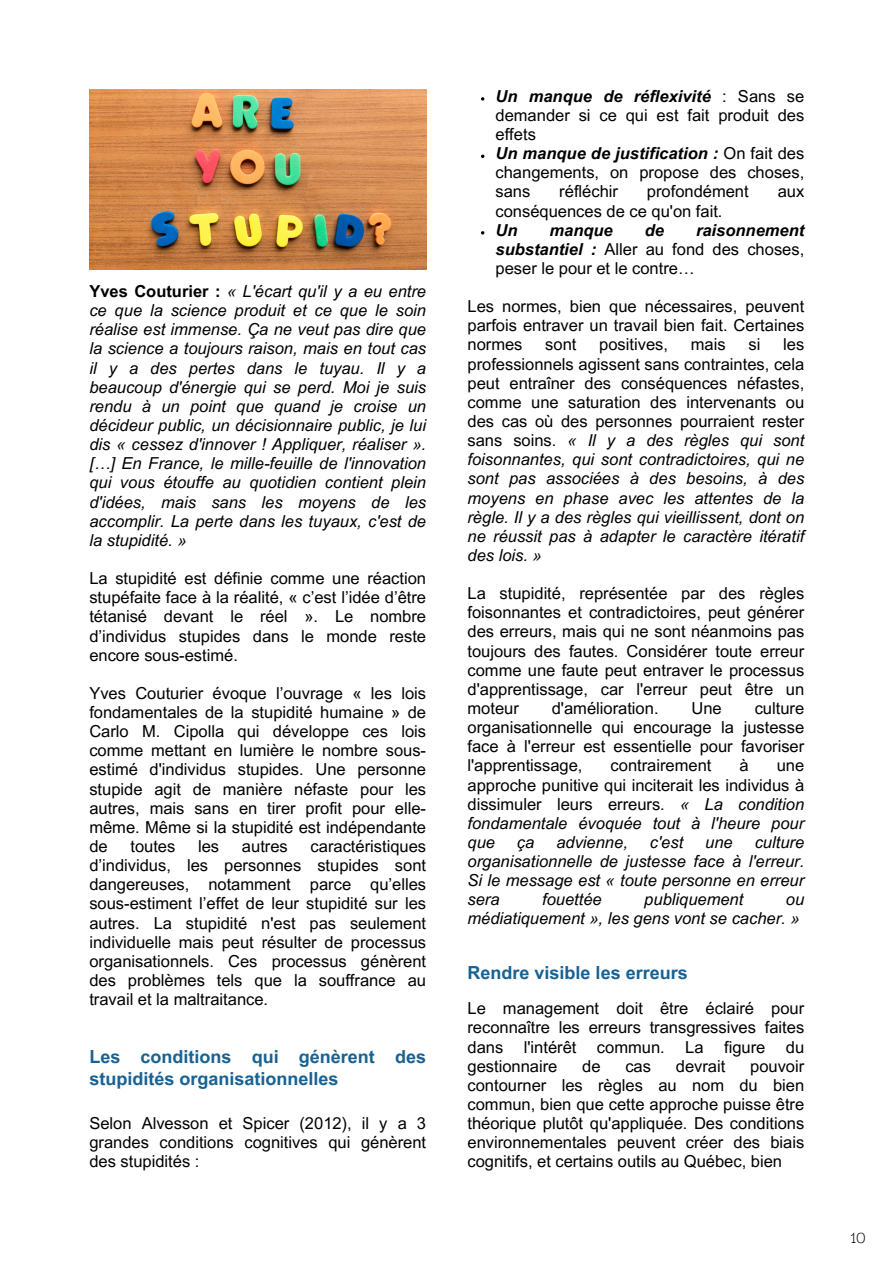
<style>
.page{position:relative;width:894px;height:1264px;background:#fff}
.page>*{position:absolute;margin:0;border:0;box-sizing:border-box;transform-origin:0 0}
.t1{font:700 18px/21.3px "Arial MT Pro";color:#176293}
.t2{font:18px "Darker Grotesque";color:#000}
.t3{font:16.5px/19.2px "Arial MT Pro";color:#000;text-align:justify}
.t4{font:italic 16.5px/19.2px "Arial MT Pro";color:#000;text-align:justify}
.t5{font:italic 700 16.5px "Arial MT Pro";color:#000}
.s1{font-weight:700;font-style:normal}
.s2{font-weight:700;font-style:italic}
.s3{font-style:normal}
.s4{font-style:italic}
</style>
<div class="page">
<img style="left:89px;top:89px;width:337px;height:180px">
<svg style="left:481px;top:97px;width:3px;height:4px"></svg>
<p class="t4" style="left:89px;top:284px;width:338px"><span class="s1">Yves Couturier :</span> « L'écart qu'il y a eu entre ce que la science produit et ce que le soin réalise est immense. Ça ne veut pas dire que la science a toujours raison, mais en tout cas il y a des pertes dans le tuyau. Il y a beaucoup d'énergie qui se perd. Moi je suis rendu à un point que quand je croise un décideur public, un décisionnaire public, je lui dis « cessez d'innover ! Appliquer, réaliser ». […] En France, le mille-feuille de l'innovation qui vous étouffe au quotidien contient plein d'idées, mais sans les moyens de les accomplir. La perte dans les tuyaux, c'est de la stupidité. »</p>
<p class="t3" style="left:89px;top:570px;width:338px">La stupidité est définie comme une réaction stupéfaite face à la réalité, « c’est l’idée d’être tétanisé devant le réel ». Le nombre d’individus stupides dans le monde reste encore sous-estimé.</p>
<p class="t3" style="left:89px;top:685px;width:338px">Yves Couturier évoque l’ouvrage « les lois fondamentales de la stupidité humaine » de Carlo M. Cipolla qui développe ces lois comme mettant en lumière le nombre sous&shy;estimé d'individus stupides. Une personne stupide agit de manière néfaste pour les autres, mais sans en tirer profit pour elle&shy;même. Même si la stupidité est indépendante de</p>
<p class="t3" style="left:89px;top:838px;width:338px;text-indent:221px">caractéristiques d’individus, les personnes stupides sont dangereuses, notamment parce qu’elles sous-estiment l’effet de leur stupidité sur les autres. La stupidité n'est pas seulement individuelle mais peut résulter de processus organisationnels. Ces processus génèrent des problèmes tels que la souffrance au travail et la maltraitance.</p>
<p class="t3" style="left:130px;top:838px;width:46px">toutes</p>
<p class="t3" style="left:198px;top:838px;width:23px">les</p>
<p class="t3" style="left:242px;top:838px;width:47px">autres</p>
<p class="t1" style="left:89px;top:1048px;width:338px">Les conditions qui génèrent des stupidités organisationnelles</p>
<p class="t3" style="left:89px;top:1115px;width:338px">Selon Alvesson et Spicer (2012), il y a 3 grandes conditions cognitives qui génèrent des stupidités :</p>
<p class="t3" style="left:495px;top:88px;width:310px;text-align:left"><span class="s2">Un manque de réflexivité</span> : Sans se demander si ce qui est fait produit des effets<br><span class="s2">Un manque de justification :</span> On fait des changements, on propose des choses, sans</p>
<p class="t3" style="left:559px;top:184px;width:60px">réfléchir</p>
<p class="t3" style="left:646px;top:184px;width:103px">profondément</p>
<p class="t3" style="left:777px;top:184px;width:28px">aux</p>
<p class="t3" style="left:495px;top:203px;width:228px">conséquences de ce qu'on fait.</p>
<p class="t5" style="left:495px;top:224px;width:23px">Un</p>
<p class="t5" style="left:549px;top:224px;width:65px">manque</p>
<p class="t5" style="left:644px;top:224px;width:21px">de</p>
<p class="t3" style="left:495px;top:222px;width:310px;text-indent:200px"><span class="s2">raisonnement substantiel :</span> Aller au fond des choses, peser le pour et le contre…</p>
<p class="t3" style="left:467px;top:299px;width:338px">Les normes, bien que nécessaires, peuvent parfois entraver un travail bien fait. Certaines normes</p>
<p class="t4" style="left:467px;top:337px;width:338px;text-indent:315px"><span class="s3">les professionnels agissent sans contraintes, cela peut entraîner des conséquences néfastes, comme une saturation des intervenants ou des cas où des personnes pourraient rester sans soins.</span> « Il y a des règles qui sont foisonnantes, qui sont contradictoires, qui ne sont pas associées à des besoins, à des moyens en phase avec les attentes de la règle. Il y a des règles qui vieillissent, dont on ne réussit pas à adapter le caractère itératif des lois. »</p>
<p class="t3" style="left:467px;top:586px;width:338px">La stupidité, représentée par des règles foisonnantes et contradictoires, peut générer des erreurs, mais qui ne sont néanmoins pas toujours des fautes. Considérer toute erreur comme une faute peut entraver le processus d'apprentissage, car l'erreur peut être un moteur</p>
<p class="t3" style="left:545px;top:337px;width:33px">sont</p>
<p class="t3" style="left:599px;top:337px;width:70px">positives,</p>
<p class="t3" style="left:690px;top:337px;width:36px">mais</p>
<p class="t3" style="left:748px;top:337px;width:13px">si</p>
<p class="t3" style="left:551px;top:700px;width:108px">d'amélioration.</p>
<p class="t3" style="left:691px;top:700px;width:32px">Une</p>
<p class="t3" style="left:467px;top:700px;width:338px;text-indent:287px">culture organisationnelle qui encourage la justesse face à l'erreur est essentielle pour favoriser l'apprentissage,</p>
<p class="t3" style="left:610px;top:758px;width:102px">contrairement</p>
<p class="t3" style="left:739px;top:758px;width:11px">à</p>
<p class="t3" style="left:467px;top:758px;width:338px;text-indent:309px">une approche punitive qui inciterait les individus à dissimuler leurs erreurs. <span class="s4">« La condition fondamentale évoquée tout à l'heure pour que</span></p>
<p class="t4" style="left:467px;top:834px;width:338px;text-indent:287px">culture organisationnelle de justesse face à l'erreur.<br>Si le message est « toute personne en erreur sera</p>
<p class="t4" style="left:517px;top:834px;width:19px">ça</p>
<p class="t4" style="left:556px;top:834px;width:73px">advienne,</p>
<p class="t4" style="left:649px;top:834px;width:35px">c'est</p>
<p class="t4" style="left:705px;top:834px;width:29px">une</p>
<p class="t4" style="left:542px;top:892px;width:61px">fouettée</p>
<p class="t4" style="left:644px;top:892px;width:100px">publiquement</p>
<p class="t4" style="left:467px;top:892px;width:338px;text-align:right">ou<br>médiatiquement », les gens vont se cacher. »</p>
<p class="t1" style="left:467px;top:964px;width:222px">Rendre visible les erreurs</p>
<p class="t3" style="left:467px;top:1000px;width:338px">Le management doit être éclairé pour reconnaître les erreurs transgressives faites dans l'intérêt commun. La figure du gestionnaire</p>
<p class="t3" style="left:467px;top:1058px;width:338px;text-indent:282px">pouvoir contourner les règles au nom du bien commun, bien que cette approche puisse être théorique plutôt qu'appliquée. Des conditions environnementales peuvent créer des biais cognitifs, et certains outils au Québec, bien</p>
<p class="t3" style="left:582px;top:1058px;width:20px">de</p>
<p class="t3" style="left:625px;top:1058px;width:27px">cas</p>
<p class="t3" style="left:675px;top:1058px;width:51px">devrait</p>
<p class="t2" style="left:850px;top:1223px;width:16px">10</p>
</div>
